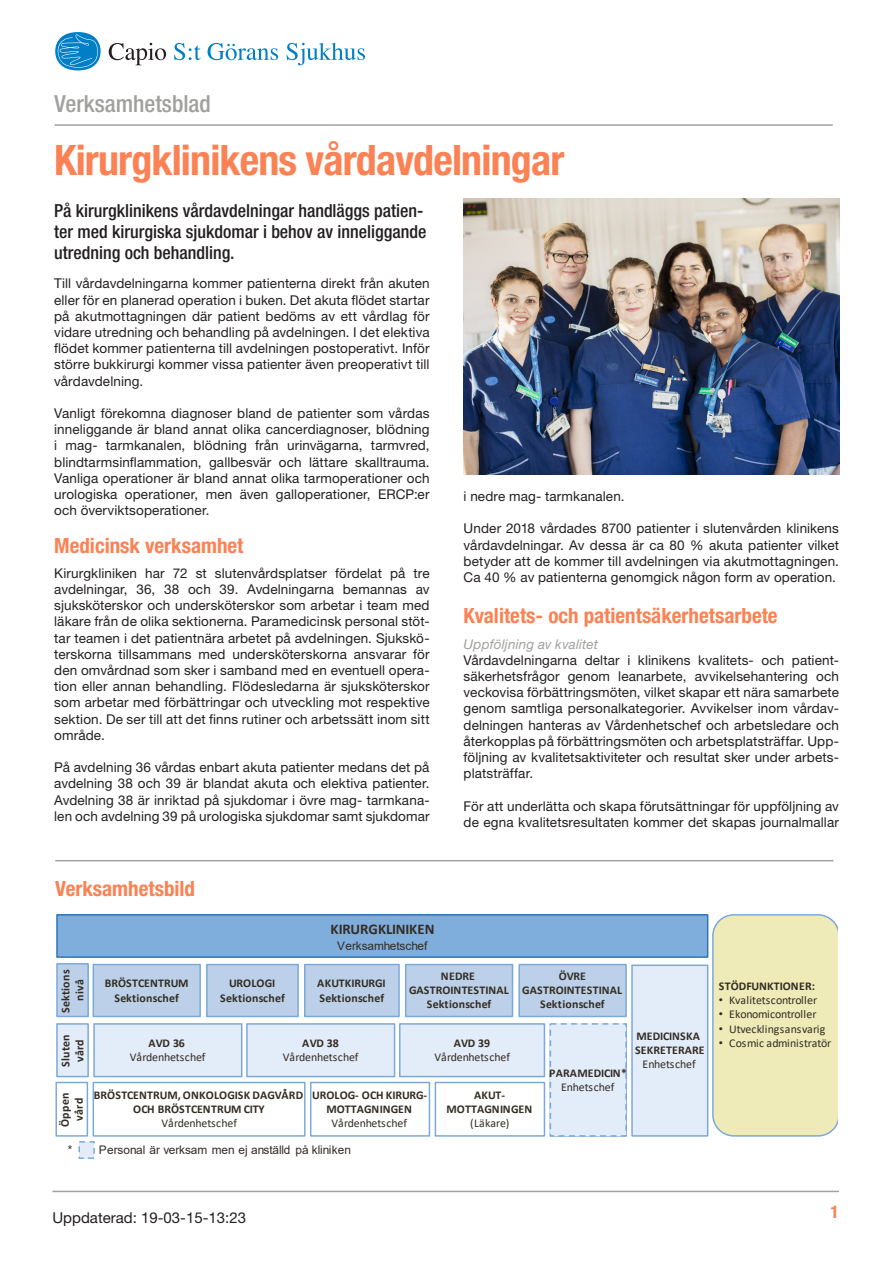
<style>
.page{position:relative;width:893px;height:1263px;background:#fff}
.page>*{position:absolute;margin:0;border:0;box-sizing:border-box;transform-origin:0 0}
.Rubrik_1{font:700 condensed 42px "Helvetica Neue LT";letter-spacing:-.02em;color:#fa8254}
.t1{font:500 condensed 23.55px "Helvetica Neue LT";color:#a0a09e}
._1__Normal{font:700 condensed 21px "Helvetica Neue LT";color:#fa8254}
.Rubrik_3B{font:700 condensed 21px "Helvetica Neue LT";color:#fa8254}
.Ingress{font:500 condensed 18px/21.3px "Helvetica Neue LT";color:#231f20}
.t2{font:700 condensed 17.55px "Helvetica Neue LT";color:#fa8254}
.t3{font:15px "Helvetica Neue LT";color:#231f20}
.t4{font:700 14.85px "Calibri";letter-spacing:-.01em;color:#332c23}
._1__Normal-2{font:13.5px/16.2px "Helvetica Neue LT";letter-spacing:.01em;color:#231f20;text-align:justify}
._1__Normal-3{font:italic 13.5px "Helvetica Neue LT";letter-spacing:.01em;color:#a0a09e}
.t5{font:700 11.85px/14.1px "Calibri";letter-spacing:.01em;color:#332c23;text-align:center}
.t6{font:11.85px/14.1px "Calibri";letter-spacing:-.01em;color:#332c23;text-align:center}
.t7{font:11.85px "Arial";color:#332c23}
.t8{font:11.85px "Calibri";letter-spacing:.01em;color:#332c23}
.s1{font-family:"Arial"}
.s2{font-weight:400}
.s3{font-weight:700}
</style>
<div class="page">
<hr style="left:52px;top:1191px;width:787px;height:1px;background:#a0a09e">
<svg style="left:109px;top:43px;width:57px;height:22px"></svg>
<svg style="left:174px;top:43px;width:27px;height:17px"></svg>
<svg style="left:286px;top:43px;width:79px;height:22px"></svg>
<div style="left:55px;top:32px;width:46px;height:38px;background:#007fc6;border-radius:50%"></div>
<svg style="left:55px;top:34px;width:43px;height:36px"></svg>
<svg style="left:208px;top:43px;width:70px;height:17px"></svg>
<hr style="left:55px;top:124px;width:778px;height:2px;background:#a0a09e">
<div style="left:57px;top:915px;width:651px;height:42px;background:#7faddc"></div>
<div style="left:56px;top:914px;width:652px;height:44px;border:1px solid #2c75b7"></div>
<div style="left:94px;top:1024px;width:148px;height:52px;background:#e3ecf9"></div>
<div style="left:93px;top:1023px;width:149px;height:54px;border:1px solid #7aa9d9"></div>
<div style="left:93px;top:1082px;width:213px;height:55px;border:1px solid #7aa9d9"></div>
<div style="left:57px;top:1024px;width:31px;height:52px;background:#e3ecf9"></div>
<div style="left:56px;top:1023px;width:33px;height:54px;border:1px solid #7aa9d9"></div>
<div style="left:55px;top:1082px;width:33px;height:55px;border:1px solid #7aa9d9"></div>
<div style="left:712px;top:914px;width:125px;height:223px;background:#eeebb8"></div>
<div style="left:247px;top:1024px;width:148px;height:52px;background:#e3ecf9"></div>
<div style="left:246px;top:1023px;width:149px;height:54px;border:1px solid #7aa9d9"></div>
<div style="left:400px;top:1024px;width:144px;height:52px;background:#e3ecf9"></div>
<div style="left:399px;top:1023px;width:146px;height:54px;border:1px solid #7aa9d9"></div>
<div style="left:305px;top:964px;width:94px;height:52px;background:#bcd1e9"></div>
<div style="left:304px;top:964px;width:96px;height:53px;border:1px solid #7aa9d9"></div>
<div style="left:406px;top:964px;width:107px;height:52px;background:#bcd1e9"></div>
<div style="left:405px;top:964px;width:108px;height:53px;border:1px solid #7aa9d9"></div>
<div style="left:519px;top:964px;width:107px;height:52px;background:#bcd1e9"></div>
<div style="left:518px;top:964px;width:109px;height:53px;border:1px solid #7aa9d9"></div>
<div style="left:93px;top:964px;width:107px;height:52px;background:#bcd1e9"></div>
<div style="left:93px;top:964px;width:108px;height:53px;border:1px solid #7aa9d9"></div>
<div style="left:207px;top:964px;width:91px;height:52px;background:#bcd1e9"></div>
<div style="left:206px;top:964px;width:93px;height:53px;border:1px solid #7aa9d9"></div>
<div style="left:57px;top:964px;width:31px;height:52px;background:#bcd1e9"></div>
<div style="left:56px;top:963px;width:33px;height:54px;border:1px solid #7aa9d9"></div>
<div style="left:310px;top:1082px;width:120px;height:55px;border:1px solid #7aa9d9"></div>
<div style="left:632px;top:965px;width:76px;height:171px;background:#e3ecf9"></div>
<div style="left:631px;top:964px;width:77px;height:173px;border:1px solid #7aa9d9"></div>
<div style="left:435px;top:1082px;width:110px;height:55px;border:1px solid #7aa9d9"></div>
<div style="left:550px;top:1024px;width:76px;height:112px;background:#e3ecf9"></div>
<div style="left:550px;top:1023px;width:77px;height:114px;border:1px dashed #7aa9d9"></div>
<div style="left:79px;top:1142px;width:15px;height:16px;background:#e3ecf9"></div>
<div style="left:78px;top:1141px;width:17px;height:18px;border:1px dashed #7aa9d9"></div>
<hr style="left:55px;top:860px;width:778px;height:1px;background:#a0a09e">
<img style="left:463px;top:199px;width:376px;height:275px">
<h2 class="t1" style="left:55px;top:90px;width:158px">Verksamhetsblad</h2>
<p class="Rubrik_1" style="left:54px;top:135px;width:512px">Kirurgklinikens vårdavdelningar</p>
<p class="Ingress" style="left:54px;top:200px;width:374px">På kirurgklinikens vårdavdelningar handläggs patien&shy;ter med kirurgiska sjukdomar i behov av inneliggande utredning och behandling.</p>
<p class="_1__Normal-2" style="left:54px;top:275px;width:377px">Till vårdavdelningarna kommer patienterna direkt från akuten eller för en planerad operation i buken. Det akuta flödet startar på akutmottagningen där patient bedöms av ett vårdlag för vidare utredning och behandling på avdelningen. I det elektiva flödet kommer patienterna till avdelningen postoperativt. Inför större bukkirurgi kommer vissa patienter även preoperativt till vårdavdelning.</p>
<p class="_1__Normal-2" style="left:54px;top:405px;width:377px">Vanligt förekomna diagnoser bland de patienter som vårdas inneliggande är bland annat olika cancerdiagnoser, blödning i mag- tarmkanalen, blödning från urinvägarna, tarmvred, blindtarmsinflammation, gallbesvär och lättare skalltrauma.<br>Vanliga operationer är bland annat olika tarmoperationer och urologiska operationer, men även galloperationer, ERCP:er och överviktsoperationer.</p>
<p class="Rubrik_3B" style="left:54px;top:533px;width:191px">Medicinsk verksamhet</p>
<p class="_1__Normal-2" style="left:54px;top:565px;width:377px">Kirurgkliniken har 72 st slutenvårdsplatser fördelat på tre avdelningar, 36, 38 och 39. Avdelningarna bemannas av sjuksköterskor och undersköterskor som arbetar i team med läkare från de olika sektionerna. Paramedicinsk personal stöt&shy;tar teamen i det patientnära arbetet på avdelningen. Sjukskö&shy;terskorna tillsammans med undersköterskorna ansvarar för den omvårdnad som sker i samband med en eventuell opera&shy;tion eller annan behandling. Flödesledarna är sjuksköterskor som arbetar med förbättringar och utveckling mot respektive sektion. De ser till att det finns rutiner och arbetssätt inom sitt område.</p>
<p class="_1__Normal-2" style="left:54px;top:759px;width:377px">På avdelning 36 vårdas enbart akuta patienter medans det på avdelning 38 och 39 är blandat akuta och elektiva patienter.<br>Avdelning 38 är inriktad på sjukdomar i övre mag- tarmkana&shy;len och avdelning 39 på urologiska sjukdomar samt sjukdomar</p>
<p class="Rubrik_3B" style="left:55px;top:876px;width:141px">Verksamhetsbild</p>
<p class="t4" style="left:331px;top:918px;width:106px">KIRURGKLINIKEN</p>
<p class="t7" style="left:337px;top:937px;width:92px">Verksamhetschef</p>
<p class="_1__Normal-2" style="left:464px;top:488px;width:163px">i nedre mag- tarmkanalen.</p>
<p class="_1__Normal-2" style="left:464px;top:520px;width:377px">Under 2018 vårdades 8700 patienter i slutenvården klinikens vårdavdelningar. Av dessa är ca 80 % akuta patienter vilket betyder att de kommer till avdelningen via akutmottagningen.<br>Ca 40 % av patienterna genomgick någon form av operation.</p>
<p class="_1__Normal" style="left:464px;top:603px;width:316px">Kvalitets- och patientsäkerhetsarbete</p>
<p class="_1__Normal-3" style="left:464px;top:636px;width:136px">Uppföljning av kvalitet</p>
<p class="_1__Normal-2" style="left:464px;top:652px;width:377px">Vårdavdelningarna deltar i klinikens kvalitets- och patient&shy;säkerhetsfrågor genom leanarbete, avvikelsehantering och veckovisa förbättringsmöten, vilket skapar ett nära samarbete genom samtliga personalkategorier. Avvikelser inom vårdav&shy;delningen hanteras av Vårdenhetschef och arbetsledare och återkopplas på förbättringsmöten och arbetsplatsträffar. Upp&shy;följning av kvalitetsaktiviteter och resultat sker under arbets&shy;platsträffar.</p>
<p class="_1__Normal-2" style="left:464px;top:797px;width:377px">För att underlätta och skapa förutsättningar för uppföljning av de egna kvalitetsresultaten kommer det skapas journalmallar</p>
<p class="t5" style="left:58px;top:1013px;width:45px;rotate:-90deg">Sektions nivå</p>
<p class="t5" style="left:58px;top:1067px;width:34px;rotate:-90deg">Sluten vård</p>
<p class="t5" style="left:58px;top:1127px;width:35px;rotate:-90deg">Öppen vård</p>
<p class="t5" style="left:317px;top:976px;width:70px;text-align:left">AKUTKIRURGI<br>Sektionschef</p>
<p class="t5" style="left:409px;top:969px;width:101px">NEDRE<br>GASTROINTESTINAL<br>Sektionschef</p>
<p class="t5" style="left:522px;top:969px;width:101px">ÖVRE<br>GASTROINTESTINAL<br>Sektionschef</p>
<p class="t5" style="left:105px;top:976px;width:85px">BRÖSTCENTRUM<br>Sektionschef</p>
<p class="t5" style="left:220px;top:976px;width:66px">UROLOGI<br>Sektionschef</p>
<p class="t5" style="left:719px;top:979px;width:98px">STÖDFUNKTIONER:</p>
<p class="t6" style="left:719px;top:993px;width:100px"><span class="s1">•</span> Kvalitetscontroller</p>
<p class="t6" style="left:719px;top:1007px;width:99px"><span class="s1">•</span> Ekonomicontroller</p>
<p class="t8" style="left:719px;top:1021px;width:108px"><span class="s1">•</span> Utvecklingsansvarig</p>
<p class="t5" style="left:635px;top:1029px;width:71px">MEDICINSKA<br>SEKRETERARE<br><span class="s2">Enhetschef</span></p>
<p class="t5" style="left:302px;top:1036px;width:38px">AVD 38</p>
<p class="t6" style="left:719px;top:1036px;width:114px"><span class="s1">•</span> Cosmic administratör</p>
<p class="t6" style="left:283px;top:1050px;width:77px">Vårdenhetschef</p>
<p class="t6" style="left:434px;top:1036px;width:77px"><span class="s3">AVD 39<br></span>Vårdenhetschef</p>
<p class="t6" style="left:130px;top:1036px;width:77px"><span class="s3">AVD 36<br></span>Vårdenhetschef</p>
<p class="t5" style="left:94px;top:1088px;width:211px">BRÖSTCENTRUM, ONKOLOGISK DAGVÅRD<br>OCH BRÖSTCENTRUM CITY<br><span class="s2">Vårdenhetschef</span></p>
<p class="t5" style="left:549px;top:1065px;width:79px">PARAMEDICIN*</p>
<p class="t5" style="left:552px;top:1065px;width:73px">PARAMEDICIN<br><span class="s2">Enhetschef</span></p>
<p class="t5" style="left:312px;top:1088px;width:116px">UROLOG- OCH KIRURG-<br>MOTTAGNINGEN<br><span class="s2">Vårdenhetschef</span></p>
<p class="t5" style="left:447px;top:1088px;width:87px">AKUT-<br>MOTTAGNINGEN <span class="s2">(Läkare)</span></p>
<p class="t7" style="left:68px;top:1141px;width:285px">* Personal är verksam men ej anställd på kliniken</p>
<p class="t3" style="left:52px;top:1209px;width:195px">Uppdaterad: 19-03-15-13:23</p>
<p class="t2" style="left:830px;top:1201px;width:10px">1</p>
</div>
